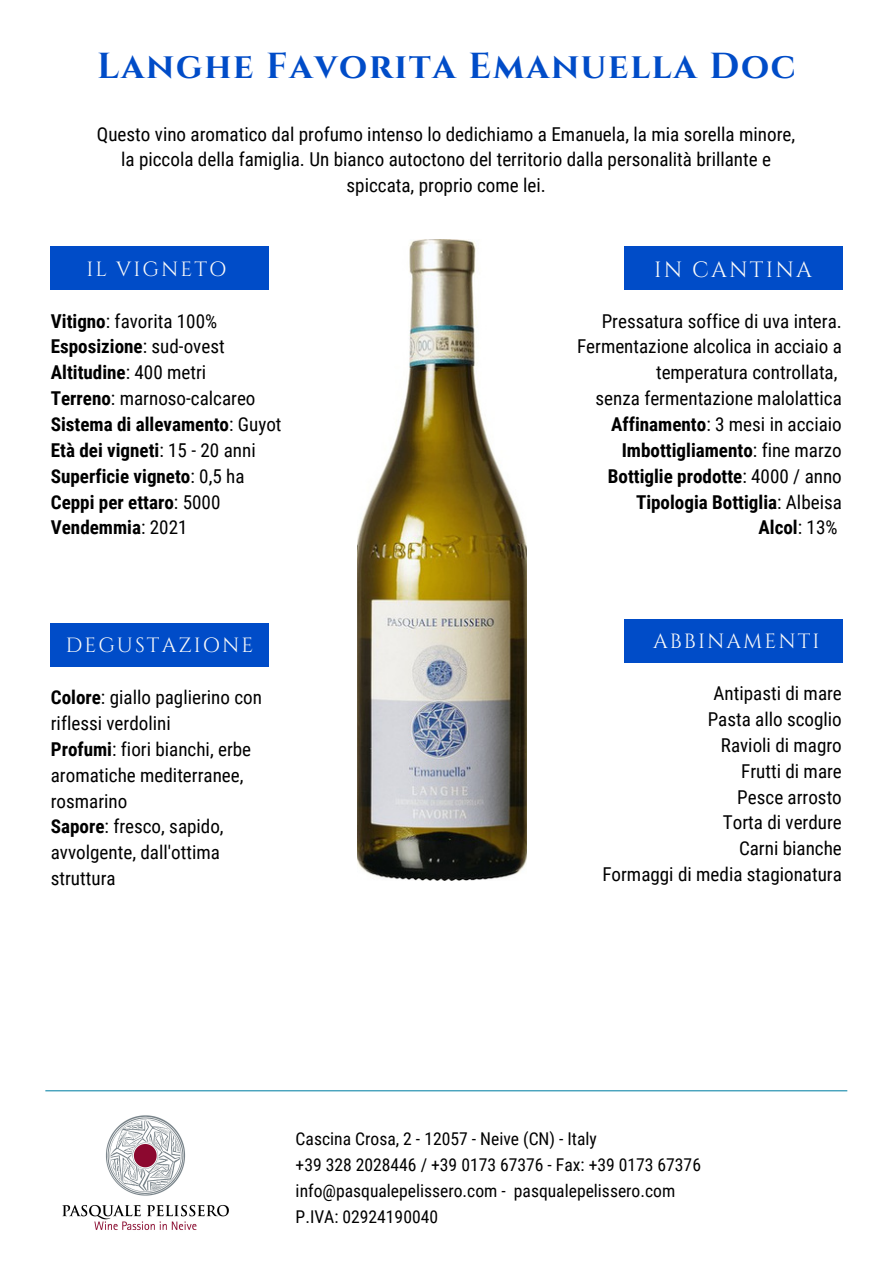
<style>
.page{position:relative;width:893px;height:1264px;background:#fff}
.page>*{position:absolute;margin:0;border:0;box-sizing:border-box;transform-origin:0 0}
.t1{font:700 36.15px "Cinzel";letter-spacing:.05em;color:#004cc8}
.t2{font:22.05px "Cinzel";letter-spacing:.1em;color:#fafafa}
.t3{font:20.55px "Cinzel";letter-spacing:.1em;color:#fafafa}
.t4{font:19.05px/25.8px "Roboto Condensed";color:#000;text-align:right}
.t5{font:700 19.05px/25.8px "Roboto Condensed";color:#000}
.t6{font:17.55px/25.8px "Roboto Condensed";color:#000}
.s1{font-weight:400}
.s2{font-weight:700}
</style>
<div class="page">
<div style="left:51px;top:246px;width:218px;height:44px;background:#004cc8"></div>
<img style="left:357px;top:240px;width:169px;height:640px">
<div style="left:51px;top:623px;width:218px;height:43px;background:#004cc8"></div>
<div style="left:624px;top:619px;width:218px;height:43px;background:#004cc8"></div>
<hr style="left:45px;top:1090px;width:802px;height:1px;background:#1489ab">
<img style="left:62px;top:1115px;width:167px;height:115px">
<div style="left:624px;top:246px;width:218px;height:44px;background:#004cc8"></div>
<h1 class="t1" style="left:97px;top:43px;width:699px">Langhe Favorita Emanuella Doc</h1>
<p class="t4" style="left:97px;top:121px;width:699px;text-align:center">Questo vino aromatico dal profumo intenso lo dedichiamo a Emanuela, la mia sorella minore, la piccola della famiglia. Un bianco autoctono del territorio dalla personalità brillante e spiccata, proprio come lei.</p>
<p class="t3" style="left:86px;top:256px;width:141px">IL VIGNETO</p>
<p class="t5" style="left:51px;top:308px;width:232px">Vitigno<span class="s1">: favorita 100%<br></span>Esposizione<span class="s1">: sud-ovest<br></span>Altitudine<span class="s1">: 400 metri<br></span>Terreno<span class="s1">: marnoso-calcareo<br></span>Sistema di allevamento<span class="s1">: Guyot<br></span>Età dei vigneti<span class="s1">: 15 - 20 anni<br></span>Superficie vigneto<span class="s1">: 0,5 ha<br></span>Ceppi per ettaro<span class="s1">: 5000<br></span>Vendemmia<span class="s1">: 2021</span></p>
<p class="t3" style="left:66px;top:632px;width:189px">DEGUSTAZIONE</p>
<p class="t4" style="left:51px;top:684px;width:213px;text-align:left"><span class="s2">Colore</span>: giallo paglierino con riflessi verdolini<br><span class="s2">Profumi</span>: fiori bianchi, erbe aromatiche mediterranee, rosmarino<br><span class="s2">Sapore</span>: fresco, sapido, avvolgente, dall'ottima struttura</p>
<p class="t2" style="left:654px;top:255px;width:159px">IN CANTINA</p>
<p class="t4" style="left:577px;top:308px;width:266px">Pressatura soffice di uva intera.<br>Fermentazione alcolica in acciaio a temperatura controllata,<br>senza fermentazione malolattica<br><span class="s2">Affinamento</span>: 3 mesi in acciaio<br><span class="s2">Imbottigliamento</span>: fine marzo<br><span class="s2">Bottiglie prodotte</span>: 4000 / anno<br><span class="s2">Tipologia Bottiglia</span>: Albeisa<br><span class="s2">Alcol</span>: 13%</p>
<p class="t3" style="left:653px;top:628px;width:168px">ABBINAMENTI</p>
<p class="t4" style="left:602px;top:680px;width:241px">Antipasti di mare<br>Pasta allo scoglio<br>Ravioli di magro<br>Frutti di mare<br>Pesce arrosto<br>Torta di verdure<br>Carni bianche<br>Formaggi di media stagionatura</p>
<p class="t6" style="left:295px;top:1126px;width:407px">Cascina Crosa, 2 - 12057 - Neive (CN) - Italy<br>+39 328 2028446 / +39 0173 67376 - Fax: +39 0173 67376 info@pasqualepelissero.com - pasqualepelissero.com P.IVA: 02924190040</p>
</div>
